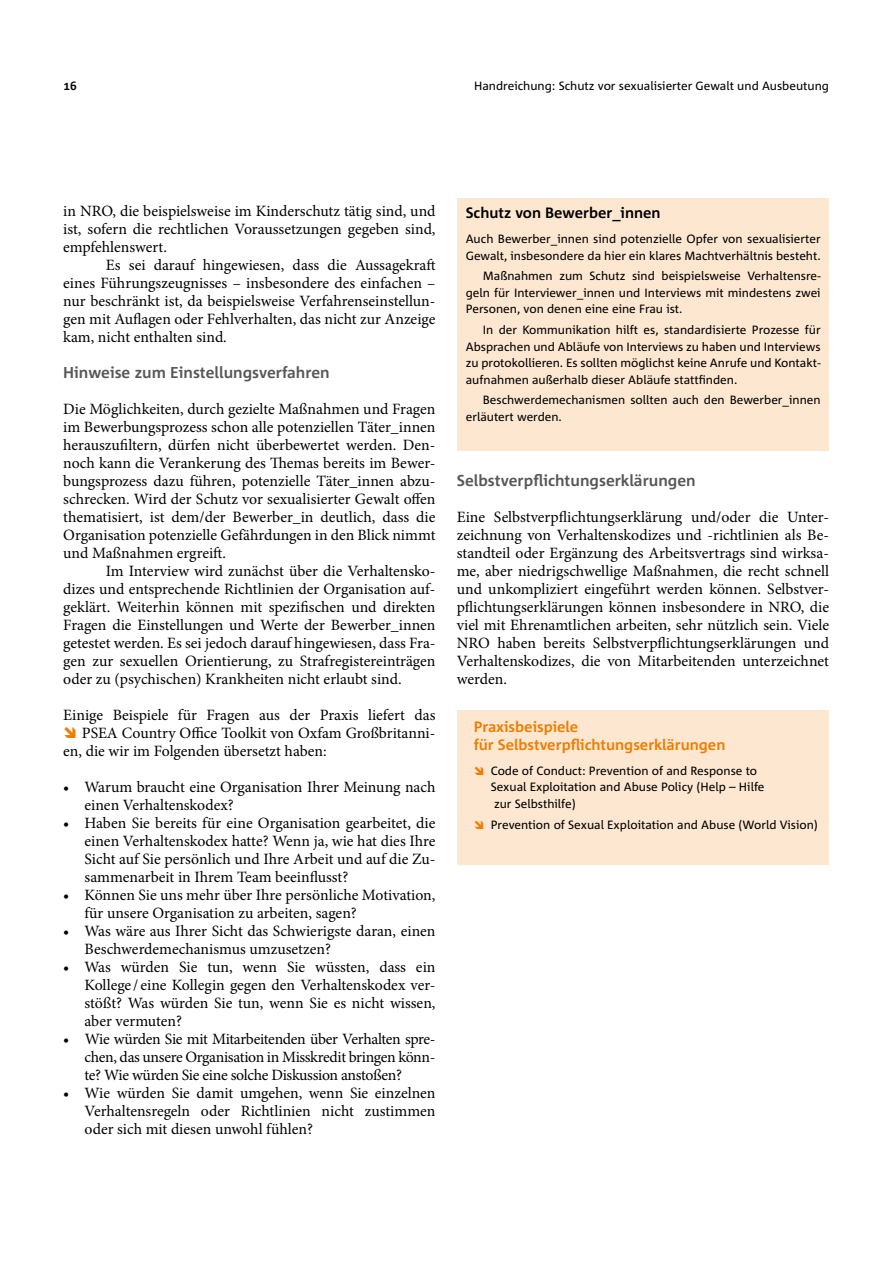
<style>
.page{position:relative;width:893px;height:1263px;background:#fff}
.page>*{position:absolute;margin:0;border:0;box-sizing:border-box;transform-origin:0 0}
.t1{font:15.75px/18px "Minion Pro";color:#000;text-align:justify}
.t2{font:700 15.75px "Corpid Office C1";color:#575756}
.t3{font:700 15px/18px "Corpid Office C1";color:#ef7d00}
.t4{font:700 15px "Corpid Office C1";color:#000}
.t5{font:12px/16.5px "Corpid Office C1";color:#000}
.t6{font:700 12px "Corpid Office C1";color:#000}
</style>
<div class="page">
<div style="left:457px;top:710px;width:372px;height:154px;background:#fee7d1"></div>
<div style="left:457px;top:198px;width:372px;height:252px;background:#fee7d1"></div>
<p class="t6" style="left:64px;top:78px;width:15px">16</p>
<p class="t5" style="left:474px;top:77px;width:356px">Handreichung: Schutz vor sexualisierter Gewalt und Ausbeutung</p>
<p class="t1" style="left:63px;top:202px;width:374px">in NRO, die beispielsweise im Kinderschutz tätig sind, und ist, sofern die rechtlichen Voraussetzungen gegeben sind, empfehlenswert.</p>
<p class="t1" style="left:63px;top:256px;width:374px;text-indent:43px">Es sei darauf hingewiesen, dass die Aussagekraft eines Führungszeugnisses – insbesondere des einfachen – nur beschränkt ist, da beispielsweise Verfahrenseinstellun&shy;gen mit Auflagen oder Fehlverhalten, das nicht zur Anzeige kam, nicht enthalten sind.</p>
<p class="t2" style="left:63px;top:363px;width:268px">Hinweise zum Einstellungsverfahren</p>
<p class="t1" style="left:63px;top:400px;width:374px">Die Möglichkeiten, durch gezielte Maßnahmen und Fragen im Bewerbungsprozess schon alle potenziellen Täter_innen herauszufiltern, dürfen nicht überbewertet werden. Den&shy;noch kann die Verankerung des Themas bereits im Bewer&shy;bungsprozess dazu führen, potenzielle Täter_innen abzu&shy;schrecken. Wird der Schutz vor sexualisierter Gewalt offen thematisiert, ist dem/der Bewerber_in deutlich, dass die Organisation potenzielle Gefährdungen in den Blick nimmt und Maßnahmen ergreift.</p>
<p class="t1" style="left:63px;top:562px;width:374px;text-indent:43px">Im Interview wird zunächst über die Verhaltensko&shy;dizes und entsprechende Richtlinien der Organisation auf&shy;geklärt. Weiterhin können mit spezifischen und direkten Fragen die Einstellungen und Werte der Bewerber_innen getestet werden. Es sei jedoch darauf hingewiesen, dass Fra&shy;gen zur sexuellen Orientierung, zu Strafregistereinträgen oder zu (psychischen) Krankheiten nicht erlaubt sind.</p>
<p class="t1" style="left:63px;top:706px;width:374px">Einige Beispiele für Fragen aus der Praxis liefert das</p>
<p class="t1" style="left:82px;top:724px;width:355px">PSEA Country Office Toolkit von Oxfam Großbritanni-</p>
<p class="t1" style="left:63px;top:742px;width:265px">en, die wir im Folgenden übersetzt haben:</p>
<p class="t1" style="left:85px;top:778px;width:352px;text-indent:-21px">• Warum braucht eine Organisation Ihrer Meinung nach einen Verhaltenskodex?</p>
<p class="t1" style="left:85px;top:814px;width:353px;text-indent:-21px">• Haben Sie bereits für eine Organisation gearbeitet, die einen Verhaltenskodex hatte? Wenn ja, wie hat dies Ihre Sicht auf Sie persönlich und Ihre Arbeit und auf die Zu&shy;sammenarbeit in Ihrem Team beeinflusst?</p>
<p class="t1" style="left:85px;top:886px;width:352px;text-indent:-21px">• Können Sie uns mehr über Ihre persönliche Motivation, für unsere Organisation zu arbeiten, sagen?</p>
<p class="t1" style="left:85px;top:922px;width:352px;text-indent:-21px">• Was wäre aus Ihrer Sicht das Schwierigste daran, einen<br>Beschwerdemechanismus umzusetzen?</p>
<p class="t1" style="left:85px;top:958px;width:352px;text-indent:-21px">• Was würden Sie tun, wenn Sie wüssten, dass ein Kollege / eine Kollegin gegen den Verhaltenskodex ver&shy;stößt? Was würden Sie tun, wenn Sie es nicht wissen, aber vermuten?</p>
<p class="t1" style="left:85px;top:1030px;width:352px;text-indent:-21px">• Wie würden Sie mit Mitarbeitenden über Verhalten spre&shy;chen, das unsere Organisation in Misskredit bringen könn&shy;te? Wie würden Sie eine solche Diskussion anstoßen?</p>
<p class="t1" style="left:85px;top:1084px;width:352px;text-indent:-21px">• Wie würden Sie damit umgehen, wenn Sie einzelnen Verhaltensregeln oder Richtlinien nicht zustimmen oder sich mit diesen unwohl fühlen?</p>
<p class="t4" style="left:466px;top:204px;width:196px">Schutz von Bewerber_innen</p>
<p class="t5" style="left:466px;top:230px;width:356px">Auch Bewerber_innen sind potenzielle Opfer von sexualisierter<br>Gewalt, insbesondere da hier ein klares Machtverhältnis besteht.</p>
<p class="t5" style="left:466px;top:268px;width:356px;text-align:justify;text-indent:17px">Maßnahmen zum Schutz sind beispielsweise Verhaltensre&shy;geln für Interviewer_innen und Interviews mit mindestens zwei Personen, von denen eine eine Frau ist.</p>
<p class="t5" style="left:466px;top:321px;width:356px;text-align:justify;text-indent:17px">In der Kommunikation hilft es, standardisierte Prozesse für Absprachen und Abläufe von Interviews zu haben und Interviews zu protokollieren. Es sollten möglichst keine Anrufe und Kontakt&shy;aufnahmen außerhalb dieser Abläufe stattfinden.</p>
<p class="t5" style="left:466px;top:392px;width:356px;text-indent:17px">Beschwerdemechanismen sollten auch den Bewerber_innen erläutert werden.</p>
<p class="t2" style="left:457px;top:471px;width:240px">Selbstverpflichtungserklärungen</p>
<p class="t1" style="left:457px;top:508px;width:374px">Eine Selbstverpflichtungserklärung und/oder die Unter&shy;zeichnung von Verhaltenskodizes und -richtlinien als Be&shy;standteil oder Ergänzung des Arbeitsvertrags sind wirksa&shy;me, aber niedrigschwellige Maßnahmen, die recht schnell und unkompliziert eingeführt werden können. Selbstver&shy;pflichtungserklärungen können insbesondere in NRO, die viel mit Ehrenamtlichen arbeiten, sehr nützlich sein. Viele NRO haben bereits Selbstverpflichtungserklärungen und Verhaltenskodizes, die von Mitarbeitenden unterzeichnet werden.</p>
<p class="t3" style="left:474px;top:717px;width:253px">Praxisbeispiele<br>für Selbstverpflichtungserklärungen</p>
<p class="t5" style="left:491px;top:762px;width:275px">Code of Conduct: Prevention of and Response to<br>Sexual Exploitation and Abuse Policy (Help – Hilfe zur Selbsthilfe)</p>
<p class="t5" style="left:491px;top:816px;width:329px">Prevention of Sexual Exploitation and Abuse (World Vision)</p>
</div>
